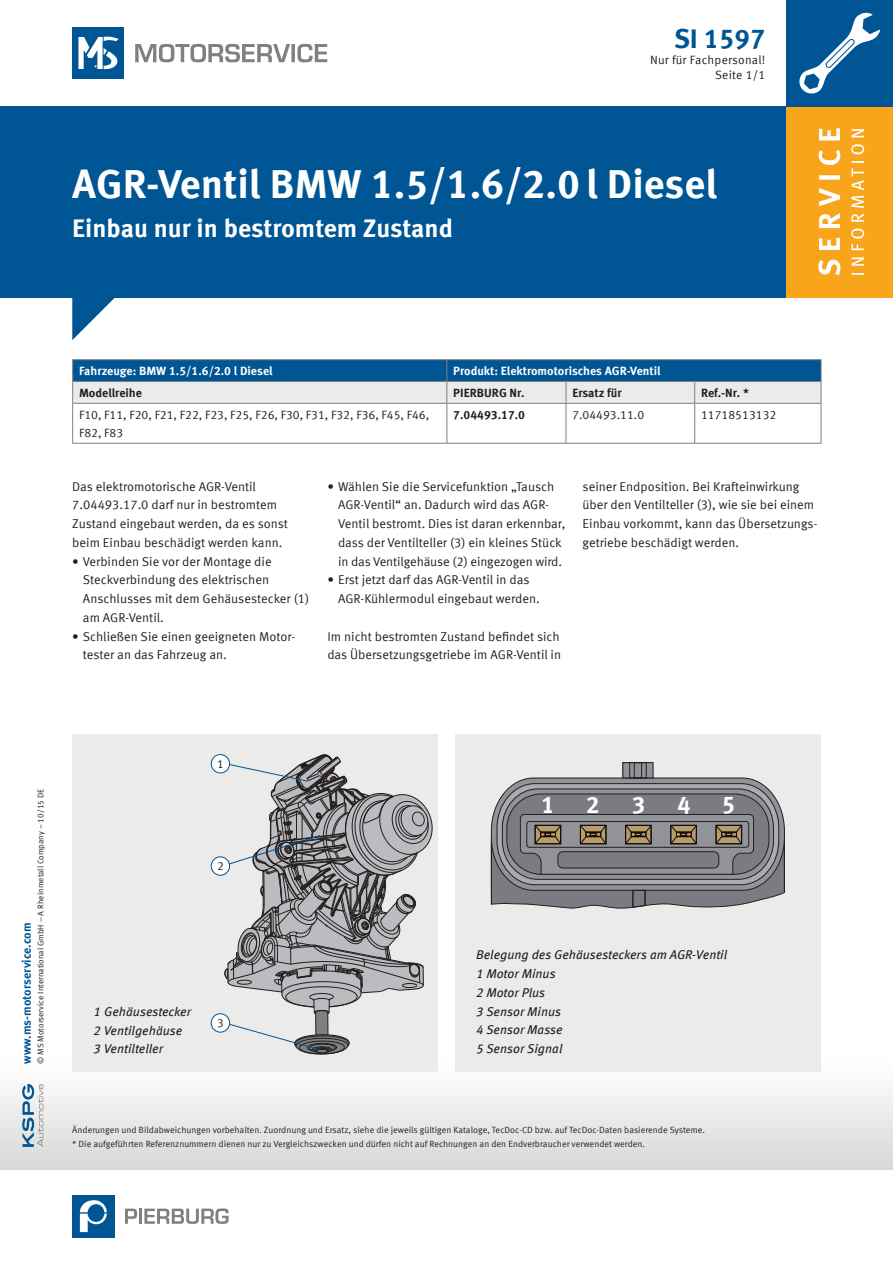
<style>
.page{position:relative;width:893px;height:1263px;background:#fff}
.page>*{position:absolute;margin:0;border:0;box-sizing:border-box;transform-origin:0 0}
.t1{font:700 40.5px "Meta OFC";color:#fff}
.t2{font:700 27px "Meta Offc Pro";color:#005594}
.t3{font:700 25.5px "Meta OFC";color:#fff}
.t4{font:700 23.85px "Meta Offc Pro";color:#fff}
.t5{font:12.75px/18.8px "Meta Offc Pro Norm";color:#231f20}
.t6{font:italic 12.75px/18.8px "Meta OFC";color:#231f20}
.t7{font:12px/18px "Meta Offc Pro Norm";color:#231f20}
.t8{font:700 12px "Meta OFC";color:#fff}
.t9{font:700 12px "Meta OFC";color:#231f20}
.t10{font:700 12px "Meta Offc Pro";color:#005594}
.t11{font:12px "Meta Offc Pro Norm";letter-spacing:.02em;color:#231f20}
.t12{font:11.7px "Meta Offc Pro Norm";color:#231f20}
.t13{font:9px "Meta Offc Pro Norm";color:#231f20}
.t14{font:8.25px "Meta Offc Pro Norm";color:#231f20}
</style>
<div class="page">
<div style="left:0;top:1054px;width:893px;height:115px;background:linear-gradient(to bottom,#fff,#d8d9d6)"></div>
<div style="left:0;top:106px;width:893px;height:192px;background:#005594"></div>
<svg style="left:72px;top:298px;width:43px;height:42px"></svg>
<svg style="left:135px;top:44px;width:192px;height:19px"></svg>
<div style="left:72px;top:28px;width:51px;height:51px;background:#005594"></div>
<svg style="left:78px;top:36px;width:41px;height:33px"></svg>
<svg style="left:22px;top:1084px;width:21px;height:63px"></svg>
<div style="left:72px;top:1195px;width:43px;height:42px;background:#005594"></div>
<svg style="left:80px;top:1200px;width:27px;height:32px"></svg>
<svg style="left:125px;top:1208px;width:12px;height:16px"></svg>
<hr style="left:139px;top:1208px;width:3px;height:16px;background:#808083">
<svg style="left:144px;top:1208px;width:85px;height:16px"></svg>
<div style="left:787px;top:106px;width:106px;height:192px;background:#f9a51b"></div>
<div style="left:787px;top:0;width:106px;height:106px;background:#005594"></div>
<svg style="left:799px;top:12px;width:81px;height:82px"></svg>
<svg style="left:851px;top:129px;width:13px;height:146px"></svg>
<svg style="left:818px;top:128px;width:22px;height:147px"></svg>
<div style="left:72px;top:734px;width:366px;height:338px;background:#ebecea"></div>
<div style="left:455px;top:734px;width:366px;height:338px;background:#ebecea"></div>
<svg style="left:624px;top:764px;width:27px;height:12px"></svg>
<div style="left:622px;top:762px;width:31px;height:16px;border:1px solid #231f20"></div>
<div style="left:634px;top:762px;width:8px;height:16px;border:1px solid #231f20"></div>
<svg style="left:491px;top:777px;width:294px;height:132px;background:#818082"></svg>
<svg style="left:219px;top:754px;width:214px;height:301px"></svg>
<div style="left:211px;top:857px;width:19px;height:18px;background:#fff;border-radius:50%"></div>
<div style="left:211px;top:856px;width:19px;height:20px;border:1px solid #005594;border-radius:50%"></div>
<div style="left:211px;top:754px;width:19px;height:19px;background:#fff;border-radius:50%"></div>
<div style="left:211px;top:754px;width:19px;height:19px;border:1px solid #005594;border-radius:50%"></div>
<div style="left:211px;top:1014px;width:19px;height:18px;background:#fff;border-radius:50%"></div>
<div style="left:211px;top:1013px;width:19px;height:19px;border:1px solid #005594;border-radius:50%"></div>
<hr style="left:72px;top:359px;width:375px;height:1px;background:#808083">
<hr style="left:447px;top:359px;width:119px;height:1px;background:#808083">
<hr style="left:566px;top:359px;width:129px;height:1px;background:#808083">
<hr style="left:695px;top:359px;width:126px;height:1px;background:#808083">
<svg style="left:72px;top:360px;width:750px;height:43px;background:#759fbc"></svg>
<hr style="left:72px;top:403px;width:375px;height:1px;background:#808083">
<hr style="left:72px;top:404px;width:1px;height:39px;background:#808083">
<hr style="left:447px;top:403px;width:119px;height:1px;background:#808083">
<hr style="left:446px;top:404px;width:1px;height:39px;background:#808083">
<hr style="left:566px;top:403px;width:129px;height:1px;background:#808083">
<hr style="left:695px;top:403px;width:126px;height:1px;background:#808083">
<hr style="left:694px;top:404px;width:1px;height:39px;background:#808083">
<hr style="left:821px;top:404px;width:1px;height:39px;background:#808083">
<hr style="left:72px;top:443px;width:375px;height:1px;background:#808083">
<hr style="left:447px;top:443px;width:119px;height:1px;background:#808083">
<hr style="left:566px;top:443px;width:129px;height:1px;background:#808083">
<hr style="left:695px;top:443px;width:126px;height:1px;background:#808083">
<hr style="left:566px;top:404px;width:1px;height:39px;background:#808083">
<h2 class="t2" style="left:674px;top:18px;width:93px">SI 1597</h2>
<p class="t11" style="left:650px;top:51px;width:117px">Nur für Fachpersonal!</p>
<p class="t7" style="left:715px;top:65px;width:52px">Seite 1/1</p>
<h1 class="t1" style="left:72px;top:158px;width:646px">AGR-Ventil BMW 1.5/1.6/2.0 l Diesel</h1>
<h3 class="t3" style="left:72px;top:212px;width:382px">Einbau nur in bestromtem Zustand</h3>
<p class="t8" style="left:79px;top:363px;width:195px">Fahrzeuge: BMW 1.5/1.6/2.0 l Diesel</p>
<p class="t8" style="left:453px;top:363px;width:209px">Produkt: Elektromotorisches AGR-Ventil</p>
<p class="t9" style="left:79px;top:385px;width:65px">Modellreihe</p>
<p class="t9" style="left:453px;top:385px;width:73px">PIERBURG Nr.</p>
<p class="t9" style="left:572px;top:385px;width:51px">Ersatz für</p>
<p class="t9" style="left:701px;top:385px;width:49px">Ref.-Nr. *</p>
<p class="t7" style="left:79px;top:405px;width:352px">F10, F11, F20, F21, F22, F23, F25, F26, F30, F31, F32, F36, F45, F46,<br>F82, F83</p>
<p class="t9" style="left:453px;top:407px;width:73px">7.04493.17.0</p>
<p class="t7" style="left:572px;top:405px;width:73px">7.04493.11.0</p>
<p class="t7" style="left:701px;top:405px;width:77px">11718513132</p>
<p class="t5" style="left:72px;top:476px;width:217px">Das elektromotorische AGR-Ventil 7.04493.17.0 darf nur in bestromtem Zustand eingebaut werden, da es sonst beim Einbau beschädigt werden kann.</p>
<p class="t5" style="left:83px;top:551px;width:228px;text-indent:-11px">• Verbinden Sie vor der Montage die<br>Steckverbindung des elektrischen<br>Anschlusses mit dem Gehäusestecker (1) am AGR-Ventil.</p>
<p class="t5" style="left:83px;top:626px;width:214px;text-indent:-11px">• Schließen Sie einen geeigneten Motor&shy;tester an das Fahrzeug an.</p>
<p class="t5" style="left:338px;top:476px;width:229px;text-indent:-11px">• Wählen Sie die Servicefunktion „Tausch AGR-Ventil“ an. Dadurch wird das AGR-Ventil bestromt. Dies ist daran erkennbar, dass der Ventilteller (3) ein kleines Stück in das Ventilgehäuse (2) eingezogen wird.</p>
<p class="t5" style="left:338px;top:570px;width:203px;text-indent:-11px">• Erst jetzt darf das AGR-Ventil in das<br>AGR-Kühlermodul eingebaut werden.</p>
<p class="t5" style="left:327px;top:626px;width:235px">Im nicht bestromten Zustand befindet sich das Übersetzungsgetriebe im AGR-Ventil in</p>
<p class="t5" style="left:583px;top:476px;width:236px">seiner Endposition. Bei Krafteinwirkung über den Ventilteller (3), wie sie bei einem Einbau vorkommt, kann das Übersetzungs&shy;getriebe beschädigt werden.</p>
<p class="t12" style="left:217px;top:755px;width:8px">1</p>
<p class="t14" style="left:34px;top:1064px;width:277px;rotate:-90deg">© MS Motorservice International GmbH – A Rheinmetall Company – 10/15 DE</p>
<h3 class="t4" style="left:541px;top:785px;width:15px">1</h3>
<h3 class="t4" style="left:586px;top:785px;width:15px">2</h3>
<h3 class="t4" style="left:632px;top:785px;width:15px">3</h3>
<h3 class="t4" style="left:677px;top:785px;width:15px">4</h3>
<h3 class="t4" style="left:722px;top:785px;width:15px">5</h3>
<p class="t12" style="left:217px;top:857px;width:8px">2</p>
<p class="t10" style="left:17px;top:1064px;width:143px;rotate:-90deg">www.ms-motorservice.com</p>
<p class="t6" style="left:476px;top:946px;width:253px">Belegung des Gehäusesteckers am AGR-Ventil<br>1 Motor Minus<br>2 Motor Plus<br>3 Sensor Minus<br>4 Sensor Masse<br>5 Sensor Signal</p>
<p class="t6" style="left:94px;top:1002px;width:99px">1 Gehäusestecker<br>2 Ventilgehäuse<br>3 Ventilteller</p>
<p class="t12" style="left:217px;top:1014px;width:8px">3</p>
<p class="t13" style="left:72px;top:1123px;width:634px">Änderungen und Bildabweichungen vorbehalten. Zuordnung und Ersatz, siehe die jeweils gültigen Kataloge, TecDoc-CD bzw. auf TecDoc-Daten basierende Systeme.</p>
<p class="t13" style="left:72px;top:1137px;width:574px">* Die aufgeführten Referenznummern dienen nur zu Vergleichszwecken und dürfen nicht auf Rechnungen an den Endverbraucher verwendet werden.</p>
</div>
